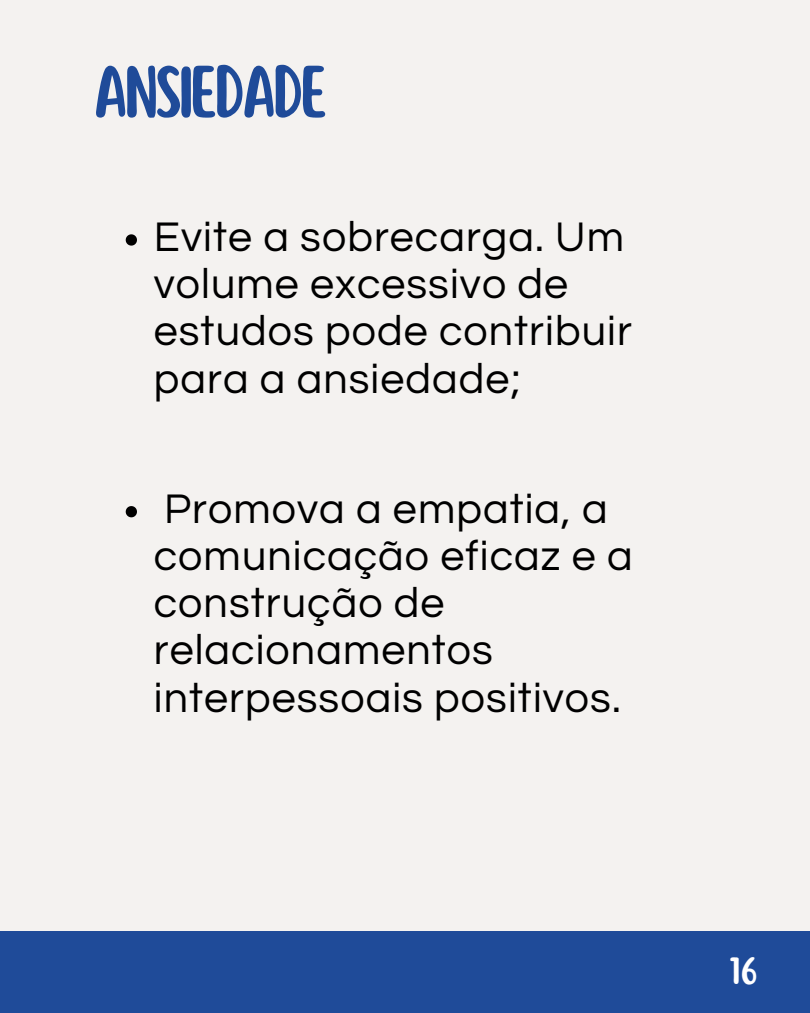
<style>
.page{position:relative;width:810px;height:1013px;background:#fff}
.page>*{position:absolute;margin:0;border:0;box-sizing:border-box;transform-origin:0 0}
.t1{font:64.9px "Scripter";letter-spacing:-.05em;color:#1f4b99}
.t2{font:43px/47.2px "Questrial";letter-spacing:.025em;color:#000}
.t3{font:33.1px "Scripter";color:#fff}
</style>
<div class="page">
<div style="left:0;top:0;width:810px;height:1012px;background:#f4f2f0"></div>
<div style="left:0;top:932px;width:809px;height:80px;background:#1f4b99"></div>
<svg style="left:126px;top:234px;width:11px;height:11px"></svg>
<svg style="left:126px;top:506px;width:11px;height:11px"></svg>
<p class="t1" style="left:93px;top:59px;width:236px">ANSIEDADE</p>
<p class="t2" style="left:154px;top:214px;width:480px">Evite a sobrecarga. Um volume excessivo de estudos pode contribuir para a ansiedade;</p>
<p class="t2" style="left:154px;top:486px;width:480px">Promova a empatia, a comunicação eficaz e a construção de relacionamentos interpessoais positivos.</p>
<h1 class="t3" style="left:729px;top:954px;width:30px">16</h1>
</div>
